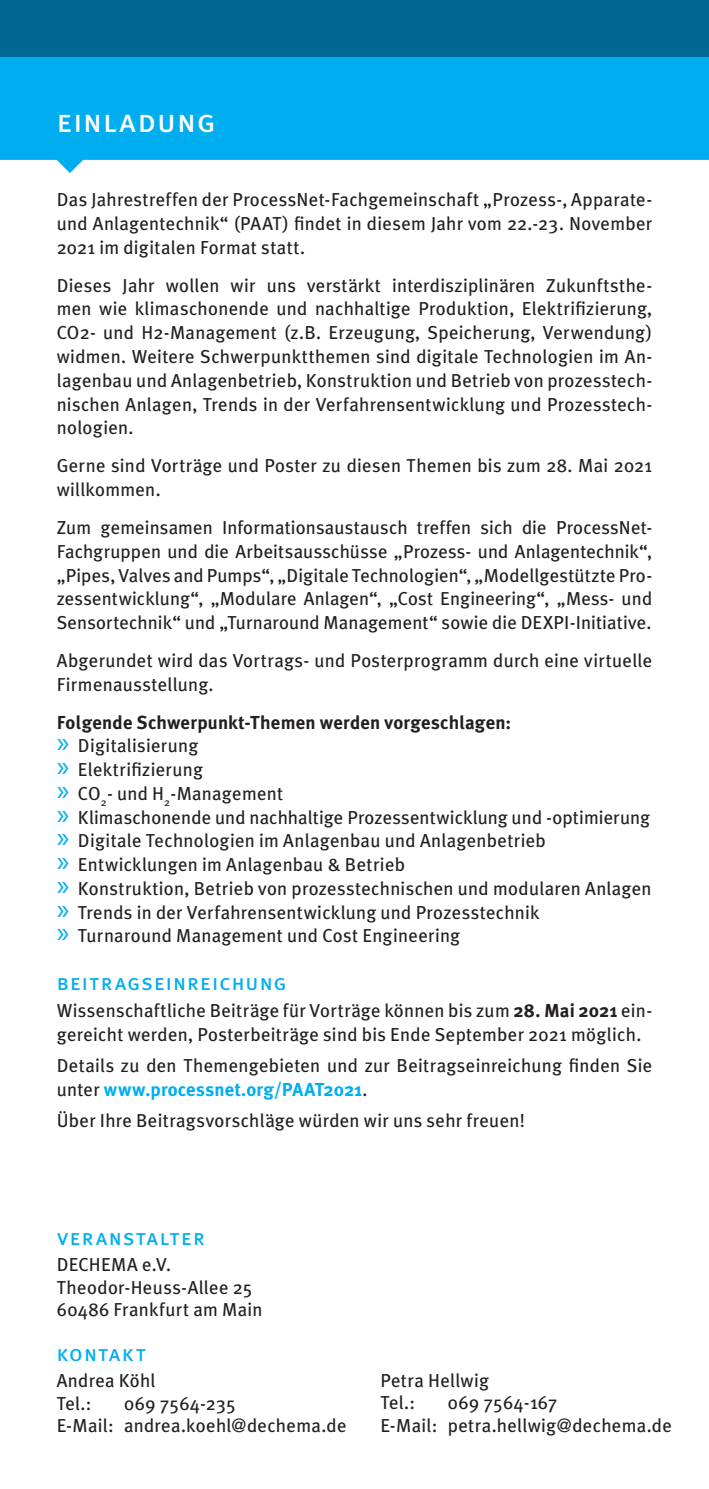
<style>
.page{position:relative;width:709px;height:1489px;background:#fff}
.page>*{position:absolute;margin:0;border:0;box-sizing:border-box;transform-origin:0 0}
.t1{font:32.5px "Meta Plus Book Caps";letter-spacing:.035em;color:#fff}
.t2{font:22.5px "Meta Plus Book Caps";letter-spacing:.05em;color:#00aeef}
.t3{font:18.75px/23.8px "Meta Plus";letter-spacing:.015em;color:#231f20}
.s1{font-weight:700}
.s2{font-family:"Myriad Pro";font-size:30px;color:#00aeef}
.s3{font-weight:700;color:#00aeef}
</style>
<div class="page">
<svg style="left:0;top:57px;width:709px;height:116px;background:#1cb6f0"></svg>
<div style="left:0;top:0;width:709px;height:57px;background:#006893"></div>
<h1 class="t1" style="left:57px;top:102px;width:160px">einladung</h1>
<p class="t3" style="left:57px;top:188px;width:597px;text-align:justify">Das Jahrestreffen der ProcessNet-Fachgemeinschaft „Prozess-, Apparate&shy;und Anlagentechnik“ (PAAT) findet in diesem Jahr vom 22.-23. November 2021 im digitalen Format statt.</p>
<p class="t3" style="left:57px;top:273px;width:597px;text-align:justify">Dieses Jahr wollen wir uns verstärkt interdisziplinären Zukunftsthe&shy;men wie klimaschonende und nachhaltige Produktion, Elektrifizierung, CO2- und H2-Management (z.B. Erzeugung, Speicherung, Verwendung) widmen. Weitere Schwerpunktthemen sind digitale Technologien im An&shy;lagenbau und Anlagenbetrieb, Konstruktion und Betrieb von prozesstech&shy;nischen Anlagen, Trends in der Verfahrensentwicklung und Prozesstech&shy;nologien.</p>
<p class="t3" style="left:57px;top:453px;width:597px">Gerne sind Vorträge und Poster zu diesen Themen bis zum 28. Mai 2021 willkommen.</p>
<p class="t3" style="left:57px;top:515px;width:597px;text-align:justify">Zum gemeinsamen Informationsaustausch treffen sich die ProcessNet-Fachgruppen und die Arbeitsausschüsse „Prozess- und Anlagentechnik“, „Pipes, Valves and Pumps“, „Digitale Technologien“, „Modellgestützte Pro&shy;zessentwicklung“, „Modulare Anlagen“, „Cost Engineering“, „Mess- und Sensortechnik“ und „Turnaround Management“ sowie die DEXPI-Initiative.</p>
<p class="t3" style="left:57px;top:648px;width:597px">Abgerundet wird das Vortrags- und Posterprogramm durch eine virtuelle<br>Firmenausstellung.</p>
<p class="t3" style="left:57px;top:710px;width:596px"><span class="s1">Folgende Schwerpunkt-Themen werden vorgeschlagen:<br></span><span class="s2">»</span> Digitalisierung<br><span class="s2">»</span> Elektrifizierung<br><span class="s2">»</span> CO<sub>2</sub>- und H<sub>2</sub>-Management<br><span class="s2">»</span> Klimaschonende und nachhaltige Prozessentwicklung und -optimierung <span class="s2">»</span> Digitale Technologien im Anlagenbau und Anlagenbetrieb<br><span class="s2">»</span> Entwicklungen im Anlagenbau &amp; Betrieb<br><span class="s2">»</span> Konstruktion, Betrieb von prozesstechnischen und modularen Anlagen <span class="s2">»</span> Trends in der Verfahrensentwicklung und Prozesstechnik<br><span class="s2">»</span> Turnaround Management und Cost Engineering</p>
<p class="t2" style="left:57px;top:969px;width:231px">beitragseinreichung</p>
<p class="t3" style="left:57px;top:998px;width:597px">Wissenschaftliche Beiträge für Vorträge können bis zum <span class="s1">28. Mai 2021</span> ein&shy;gereicht werden, Posterbeiträge sind bis Ende September 2021 möglich.</p>
<p class="t3" style="left:57px;top:1053px;width:597px">Details zu den Themengebieten und zur Beitragseinreichung finden Sie unter <span class="s3">www.processnet.org/PAAT2021</span>.</p>
<p class="t3" style="left:57px;top:1107px;width:469px">Über Ihre Beitragsvorschläge würden wir uns sehr freuen!</p>
<p class="t2" style="left:57px;top:1224px;width:150px">veranstalter</p>
<p class="t3" style="left:57px;top:1253px;width:207px;line-height:22.5px">DECHEMA e.V.<br>Theodor-Heuss-Allee 25<br>60486 Frankfurt am Main</p>
<p class="t2" style="left:57px;top:1340px;width:91px">kontakt</p>
<p class="t3" style="left:57px;top:1369px;width:100px;line-height:22.5px">Andrea Köhl<br>Tel.:</p>
<p class="t3" style="left:57px;top:1391px;width:291px;line-height:22.5px;text-indent:67px">069 7564-235<br>E-Mail: andrea.koehl@dechema.de</p>
<p class="t3" style="left:380px;top:1368px;width:110px;line-height:22.5px">Petra Hellwig<br>Tel.:</p>
<p class="t3" style="left:380px;top:1390px;width:293px;line-height:22.5px;text-indent:67px">069 7564-167<br>E-Mail: petra.hellwig@dechema.de</p>
</div>
